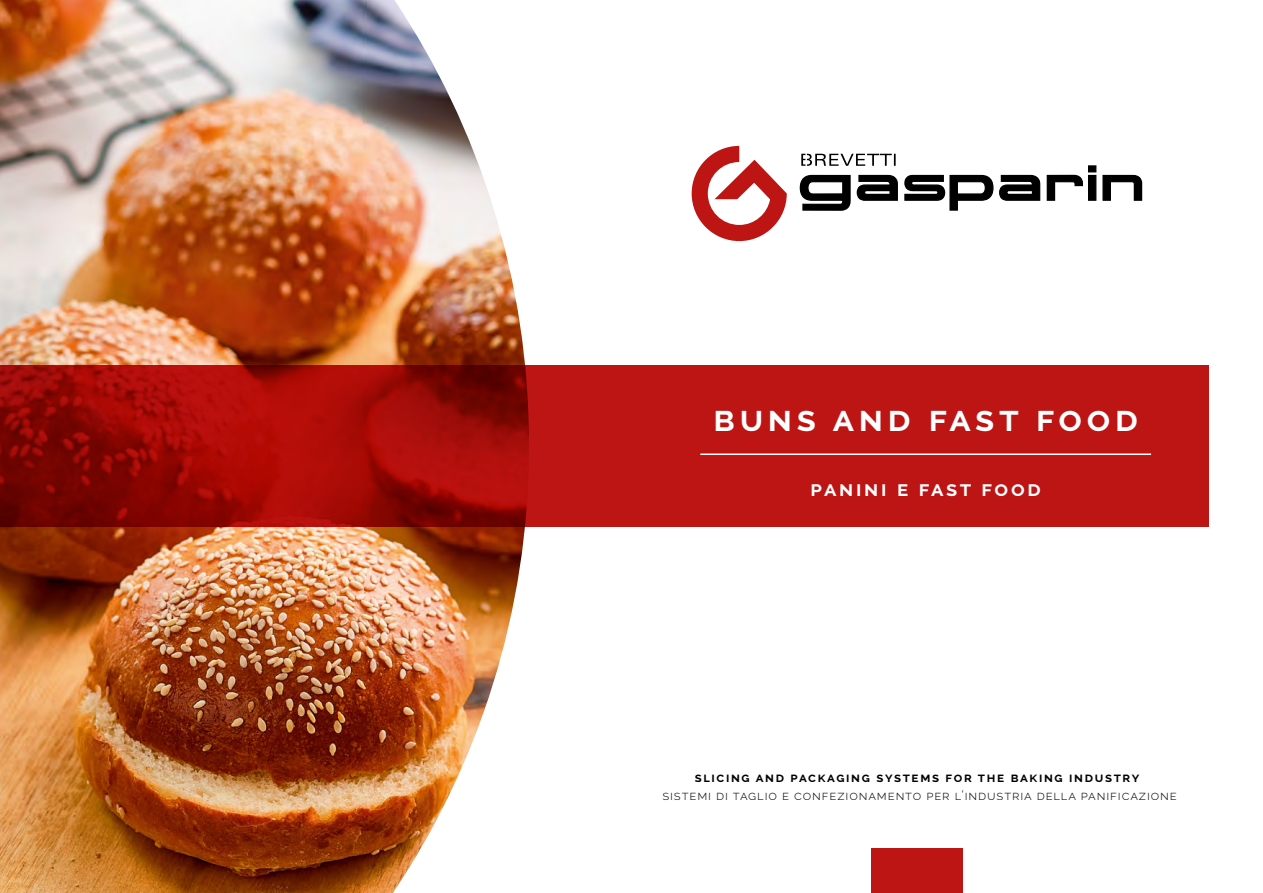
<style>
.page{position:relative;width:1263px;height:893px;background:#fff}
.page>*{position:absolute;margin:0;border:0;box-sizing:border-box;transform-origin:0 0}
.t1{font:700 36px "Raleway";color:#fff}
.t2{font:700 21px "Raleway";color:#fff}
.t3{font:300 13.2px "Raleway";letter-spacing:.065em;color:#000}
.t4{font:700 13.2px "Raleway";letter-spacing:.125em;color:#000}
</style>
<div class="page">
<img style="left:0;top:0;width:529px;height:893px">
<svg style="left:0;top:366px;width:1209px;height:161px;background:#ac0f0d"></svg>
<svg style="left:692px;top:146px;width:95px;height:95px"></svg>
<svg style="left:800px;top:154px;width:342px;height:57px"></svg>
<div style="left:871px;top:848px;width:91px;height:45px;background:#bd1414"></div>
<hr style="left:700px;top:453px;width:451px;height:2px;background:#fff">
<p class="t1" style="left:713px;top:398px;width:426px">buns and fast food</p>
<p class="t2" style="left:810px;top:476px;width:232px">panini e fast food</p>
<p class="t4" style="left:695px;top:770px;width:446px">slicing and packaging systems for the baking industry</p>
<p class="t3" style="left:662px;top:788px;width:516px">sistemi di taglio e confezionamento per l’industria della panificazione</p>
</div>
